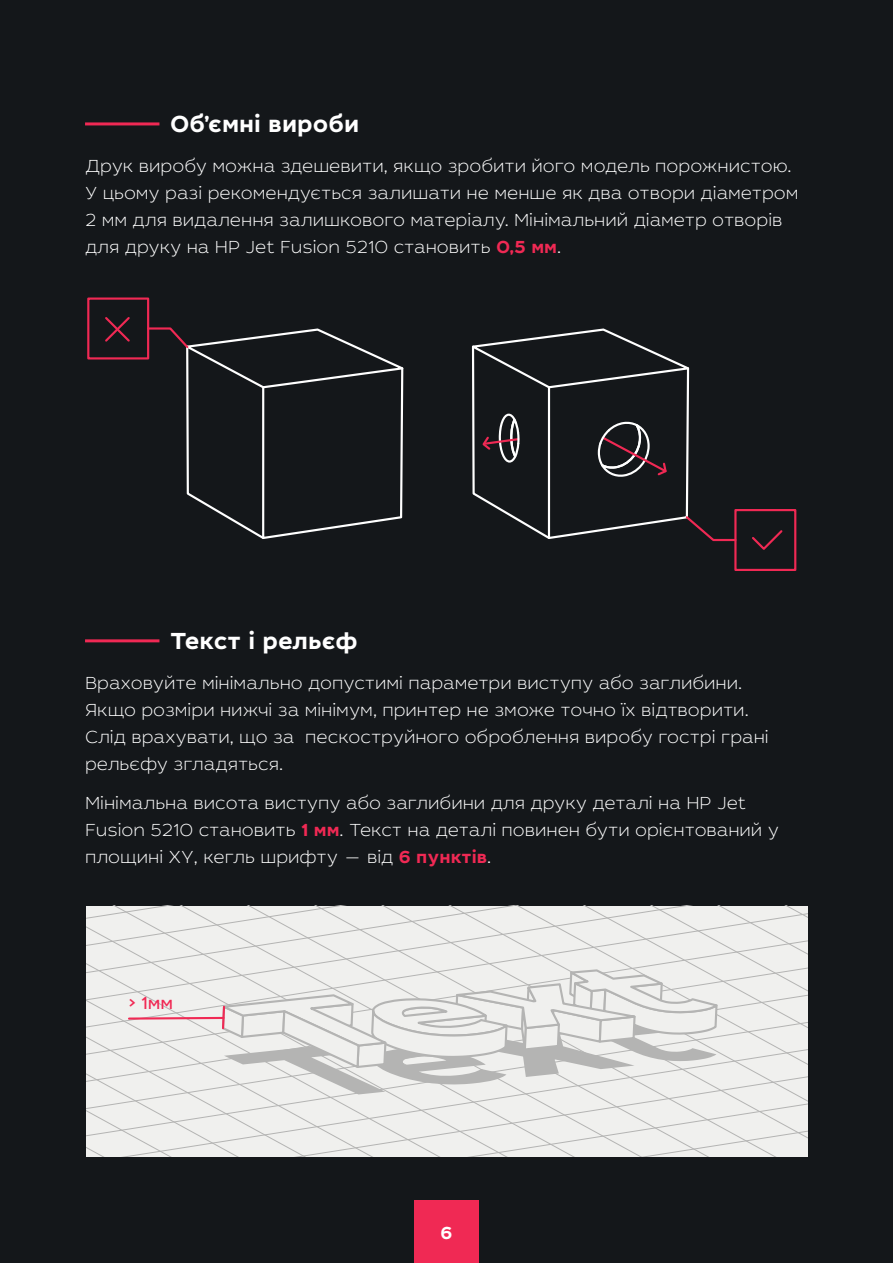
<style>
.page{position:relative;width:893px;height:1263px;background:#14171a}
.page>*{position:absolute;margin:0;border:0;box-sizing:border-box;transform-origin:0 0}
.t1{font:700 24px "Leto Sans";color:#fff}
.t2{font:100 18px/27px "Leto Sans";color:#fff}
.t3{font:18px "Leto Sans";color:#f02954}
.t4{font:700 18px "Leto Sans";color:#fff}
.s1{font-weight:700;color:#f02954}
</style>
<div class="page">
<div style="left:414px;top:1200px;width:65px;height:63px;background:#f02954"></div>
<svg style="left:86px;top:906px;width:722px;height:251px;background:#e8e8e6"></svg>
<svg style="left:105px;top:317px;width:25px;height:25px"></svg>
<div style="left:87px;top:297px;width:62px;height:62px;border:2px solid #f02954"></div>
<svg style="left:146px;top:326px;width:258px;height:213px"></svg>
<div style="left:734px;top:509px;width:62px;height:62px;border:2px solid #f02954"></div>
<svg style="left:471px;top:328px;width:267px;height:214px"></svg>
<svg style="left:752px;top:530px;width:31px;height:20px"></svg>
<hr style="left:85px;top:122px;width:74px;height:3px;background:#f02954">
<hr style="left:85px;top:639px;width:74px;height:3px;background:#f02954">
<h1 class="t1" style="left:170px;top:108px;width:191px">Об’ємні вироби</h1>
<p class="t2" style="left:85px;top:152px;width:715px">Друк виробу можна здешевити, якщо зробити його модель порожнистою.<br>У цьому разі рекомендується залишати не менше як два отвори діаметром 2 мм для видалення залишкового матеріалу. Мінімальний діаметр отворів для друку на HP Jet Fusion 5210 становить <span class="s1">0,5 мм</span>.</p>
<h1 class="t1" style="left:170px;top:625px;width:189px">Текст і рельєф</h1>
<p class="t2" style="left:85px;top:669px;width:685px">Враховуйте мінімально допустимі параметри виступу або заглибини.<br>Якщо розміри нижчі за мінімум, принтер не зможе точно їх відтворити.<br>Слід врахувати, що за пескоструйного оброблення виробу гострі грані рельєфу згладяться.</p>
<p class="t2" style="left:85px;top:790px;width:695px">Мінімальна висота виступу або заглибини для друку деталі на HP Jet<br>Fusion 5210 становить <span class="s1">1 мм</span>. Текст на деталі повинен бути орієнтований у площині XY, кегль шрифту — від <span class="s1">6 пунктiв</span>.</p>
<p class="t3" style="left:128px;top:991px;width:46px">&gt; 1мм</p>
<p class="t4" style="left:440px;top:1221px;width:13px">6</p>
</div>
